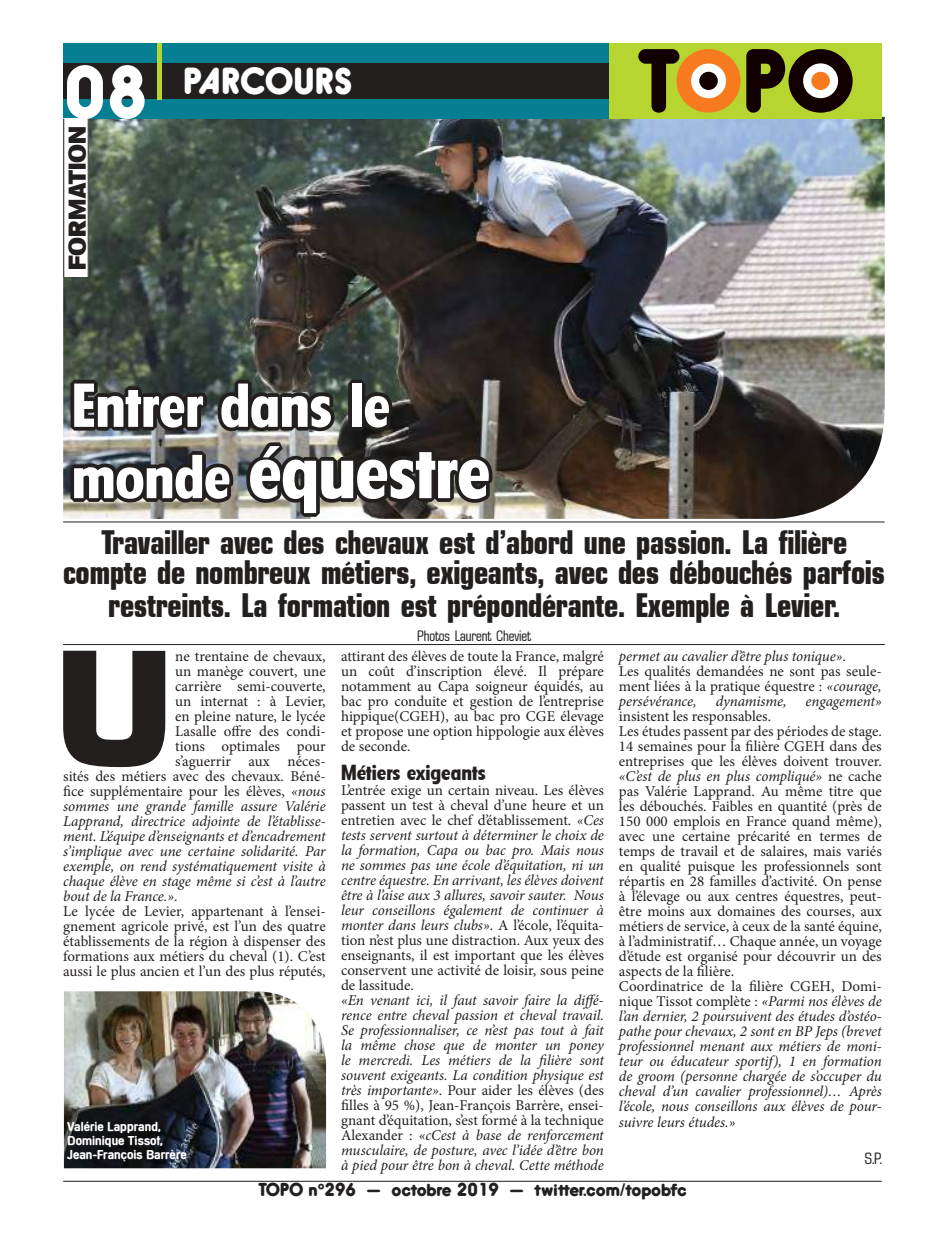
<style>
.page{position:relative;width:945px;height:1241px;background:#fff}
.page>*{position:absolute;margin:0;border:0;box-sizing:border-box;transform-origin:0 0}
.t1{font:700 162.88px "Eurasia";color:#241f1f}
.t2{font:75px "Florida Serial Xbold";letter-spacing:-.01em;color:#fff}
.t3{font:60px "Florida Serial Xbold";letter-spacing:-.005em;color:#fff}
.t4{font:35.25px "Hiruko Black Alternate";letter-spacing:.01em;color:#fff}
.t5{font:700 33.75px/31.2px "Eurasia Cd";color:#241f1f;text-align:center}
.t6{font:800 23.75px "Formula Serial";letter-spacing:.005em;color:#241f1f}
.t7{font:21.25px "Florida Serial Xbold";color:#241f1f}
.t8{font:17.5px "Hiruko Black Alternate";letter-spacing:-.01em;color:#241f1f}
.t9{font:16.25px "Eurasia Cd";color:#241f1f}
.t10{font:15px/15px "Minion Pro";color:#241f1f;text-align:justify}
.t11{font:italic 15px/15px "Minion Pro";letter-spacing:-.005em;color:#241f1f;text-align:justify}
.t12{font:15px "Eurasia Cd";color:#241f1f}
.t13{font:700 12.5px/13.8px "Microapp Serial";letter-spacing:.005em;color:#fff}
.s1{font-size:70.38px}
.s2{font-size:60px}
.s3{font-style:italic}
.s4{font-style:normal}
</style>
<div class="page">
<img style="left:63px;top:117px;width:822px;height:402px">
<hr style="left:63px;top:521px;width:822px;height:1px;background:#241f1f">
<hr style="left:63px;top:644px;width:822px;height:1px;background:#241f1f">
<img style="left:64px;top:991px;width:262px;height:177px">
<img style="left:67px;top:376px;width:429px;height:143px">
<hr style="left:63px;top:1180px;width:819px;height:1px;background:#241f1f">
<div style="left:63px;top:61px;width:546px;height:40px;background:#241f1f"></div>
<div style="left:63px;top:43px;width:549px;height:20px;background:#067f93"></div>
<div style="left:63px;top:99px;width:549px;height:19px;background:#067f93"></div>
<div style="left:157px;top:43px;width:5px;height:56px;background:#b6d530"></div>
<div style="left:609px;top:43px;width:273px;height:75px;background:#b6d530"></div>
<svg style="left:638px;top:49px;width:215px;height:64px"></svg>
<div style="left:699px;top:72px;width:19px;height:18px;background:#120000;border-radius:50%"></div>
<div style="left:63px;top:118px;width:26px;height:159px;background:#fff"></div>
<hr style="left:63px;top:119px;width:1px;height:158px;background:#241f1f">
<hr style="left:88px;top:119px;width:1px;height:158px;background:#241f1f">
<h3 class="t4" style="left:64px;top:59px;width:290px"><span class="s1">08</span> PARCOURS</h3>
<h3 class="t6" style="left:62px;top:270px;width:146px;rotate:-90deg">FORMATION</h3>
<h3 class="t3" style="left:72px;top:359px;width:320px">Entrer dans le</h3>
<h2 class="t2" style="left:72px;top:413px;width:420px"><span class="s2">monde</span> équestre</h2>
<h3 class="t5" style="left:63px;top:527px;width:823px">Travailler avec des chevaux est d’abord une passion. La filière compte de nombreux métiers, exigeants, avec des débouchés parfois restreints. La formation est prépondérante. Exemple à Levier.</h3>
<p class="t12" style="left:417px;top:627px;width:115px">Photos Laurent Cheviet</p>
<h1 class="t1" style="left:55px;top:616px;width:121px">U</h1>
<p class="t10" style="left:175px;top:649px;width:152px">ne trentaine de chevaux,</p>
<p class="t10" style="left:175px;top:664px;width:152px">un manège couvert, une</p>
<p class="t10" style="left:175px;top:679px;width:152px">carrière semi-couverte,</p>
<p class="t10" style="left:175px;top:694px;width:152px">un internat : à Levier,</p>
<p class="t10" style="left:175px;top:709px;width:152px">en pleine nature, le lycée</p>
<p class="t10" style="left:175px;top:724px;width:152px">Lasalle offre des condi-</p>
<p class="t10" style="left:175px;top:739px;width:152px">tions optimales pour</p>
<p class="t10" style="left:175px;top:754px;width:152px">s’aguerrir aux néces-</p>
<p class="t10" style="left:63px;top:769px;width:264px">sités des métiers avec des chevaux. Béné-</p>
<p class="t10" style="left:63px;top:784px;width:264px">fice supplémentaire pour les élèves, <span class="s3">«nous</span></p>
<p class="t11" style="left:63px;top:798px;width:264px">sommes une grande famille assure Valérie</p>
<p class="t11" style="left:63px;top:813px;width:264px">Lapprand, directrice adjointe de l’établisse-</p>
<p class="t11" style="left:63px;top:828px;width:264px">ment. L’équipe d’enseignants et d’encadrement</p>
<p class="t11" style="left:63px;top:843px;width:264px">s’implique avec une certaine solidarité. Par</p>
<p class="t11" style="left:63px;top:858px;width:264px">exemple, on rend systématiquement visite à</p>
<p class="t11" style="left:63px;top:873px;width:264px">chaque élève en stage même si c’est à l’autre</p>
<p class="t11" style="left:63px;top:888px;width:116px">bout de la France.»<span class="s4">.</span></p>
<p class="t10" style="left:63px;top:904px;width:264px">Le lycée de Levier, appartenant à l’ensei-</p>
<p class="t10" style="left:63px;top:919px;width:264px">gnement agricole privé, est l’un des quatre</p>
<p class="t10" style="left:63px;top:934px;width:264px">établissements de la région à dispenser des</p>
<p class="t10" style="left:63px;top:949px;width:264px">formations aux métiers du cheval (1). C’est</p>
<p class="t10" style="left:63px;top:964px;width:264px">aussi le plus ancien et l’un des plus réputés,</p>
<p class="t13" style="left:68px;top:1118px;width:121px">Valérie Lapprand,<br>Dominique Tissot,<br>Jean-François Barrère</p>
<p class="t10" style="left:341px;top:649px;width:264px">attirant des élèves de toute la France, malgré un coût d’inscription élevé. Il prépare notamment au Capa soigneur équidés, au bac pro conduite et gestion de l’entreprise hippique(CGEH), au bac pro CGE élevage et propose une option hippologie aux élèves de seconde.</p>
<h3 class="t7" style="left:341px;top:755px;width:146px">Métiers exigeants</h3>
<p class="t10" style="left:341px;top:782px;width:264px">L’entrée exige un certain niveau. Les élèves passent un test à cheval d’une heure et un entretien avec le chef d’établissement. <span class="s3">«Ces tests servent surtout à déterminer le choix de la formation, Capa ou bac pro. Mais nous ne sommes pas une école d’équitation, ni un centre équestre. En arrivant, les élèves doivent être à l’aise aux 3 allures, savoir sauter. Nous leur conseillons également de continuer à monter dans leurs clubs»</span>. A l’école, l’équita&shy;tion n’est plus une distraction. Aux yeux des enseignants, il est important que les élèves conservent une activité de loisir, sous peine de lassitude.</p>
<p class="t11" style="left:341px;top:992px;width:264px">«En venant ici, il faut savoir faire la diffé&shy;rence entre cheval passion et cheval travail.<br>Se professionnaliser, ce n’est pas tout à fait la même chose que de monter un poney le mercredi. Les métiers de la filière sont souvent exigeants. La condition physique est très importante»<span class="s4">. Pour aider les élèves (des filles à 95 %), Jean-François Barrère, ensei&shy;gnant d’équitation, s’est formé à la technique Alexander :</span> «cCest à base de renforcement musculaire, de posture, avec l’idée d’être bon à pied pour être bon à cheval. Cette méthode</p>
<p class="t10" style="left:619px;top:649px;width:264px;text-align:left"><span class="s3">permet au cavalier d’être plus tonique»</span>.<br>Les qualités demandées ne sont pas seule&shy;ment liées à la pratique équestre : <span class="s3">«courage, persévérance,</span></p>
<p class="t11" style="left:716px;top:693px;width:73px">dynamisme,</p>
<p class="t11" style="left:806px;top:693px;width:78px">engagement»</p>
<p class="t10" style="left:619px;top:709px;width:264px;text-align:left">insistent les responsables.<br>Les études passent par des périodes de stage.<br>14 semaines pour la filière CGEH dans des entreprises que les élèves doivent trouver. <span class="s3">«C’est de plus en plus compliqué»</span> ne cache pas Valérie Lapprand. Au même titre que les débouchés. Faibles en quantité (près de 150 000 emplois en France quand même), avec une certaine précarité en termes de temps de travail et de salaires, mais variés en qualité puisque les professionnels sont répartis en 28 familles d’activité. On pense à l’élevage ou aux centres équestres, peut&shy;être moins aux domaines des courses, aux métiers de service, à ceux de la santé équine, à l’administratif… Chaque année, un voyage d’étude est organisé pour découvrir un des aspects de la filière.<br>Coordinatrice de la filière CGEH, Domi&shy;nique Tissot complète : <span class="s3">«Parmi nos élèves de l’an dernier, 2 poursuivent des études d’ostéo&shy;pathe pour chevaux, 2 sont en BP Jeps (brevet professionnel menant aux métiers de moni&shy;teur ou éducateur sportif), 1 en formation de groom (personne chargée de s’occuper du cheval d’un cavalier professionnel)… Après l’école, nous conseillons aux élèves de pour&shy;suivre leurs études.»</span></p>
<p class="t9" style="left:865px;top:1148px;width:18px">S.P.</p>
<p class="t8" style="left:258px;top:1178px;width:430px">TOPO n°296 – octobre 2019 – twitter.com/topobfc</p>
</div>
